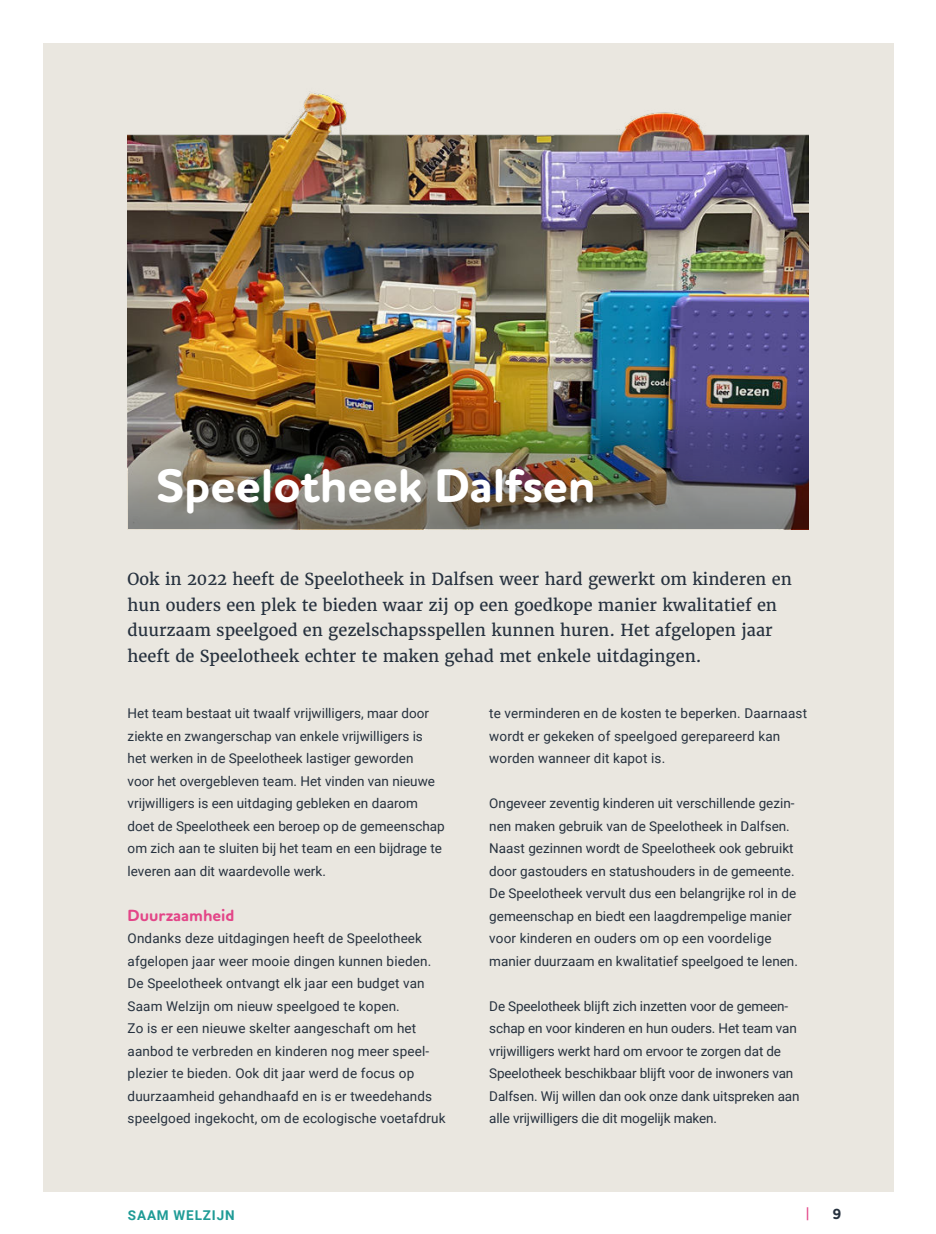
<style>
.page{position:relative;width:936px;height:1234px;background:#fff}
.page>*{position:absolute;margin:0;border:0;box-sizing:border-box;transform-origin:0 0}
.t1{font:700 48px "Houschka Rounded";color:#fff}
.t2{font:16.5px/25.5px "Merriweather";color:#26313e}
.t3{font:700 16.5px "Houschka Rounded";color:#e34688}
.t4{font:700 15px "Houschka Rounded";color:#26313e}
.t5{font:13.5px/22.5px "Roboto";color:#26313e}
.t6{font:700 13.5px "Roboto";letter-spacing:.065em;color:#1f9b96}
.t7{font:13.5px "Merriweather";color:#e34688}
</style>
<div class="page">
<div style="left:43px;top:43px;width:850px;height:1148px;background:#eae7e0"></div>
<img style="left:128px;top:93px;width:680px;height:282px">
<img style="left:128px;top:375px;width:680px;height:154px">
<h1 class="t1" style="left:156px;top:464px;width:441px">Speelotheek Dalfsen</h1>
<p class="t2" style="left:128px;top:567px;width:665px">Ook in 2022 heeft de Speelotheek in Dalfsen weer hard gewerkt om kinderen en hun ouders een plek te bieden waar zij op een goedkope manier kwalitatief en duurzaam speelgoed en gezelschapsspellen kunnen huren. Het afgelopen jaar heeft de Speelotheek echter te maken gehad met enkele uitdagingen.</p>
<p class="t5" style="left:128px;top:703px;width:318px">Het team bestaat uit twaalf vrijwilligers, maar door ziekte en zwangerschap van enkele vrijwilligers is het werken in de Speelotheek lastiger geworden<br>voor het overgebleven team. Het vinden van nieuwe vrijwilligers is een uitdaging gebleken en daarom doet de Speelotheek een beroep op de gemeenschap om zich aan te sluiten bij het team en een bijdrage te leveren aan dit waardevolle werk.</p>
<p class="t3" style="left:128px;top:907px;width:108px">Duurzaamheid</p>
<p class="t5" style="left:128px;top:928px;width:319px">Ondanks deze uitdagingen heeft de Speelotheek afgelopen jaar weer mooie dingen kunnen bieden.<br>De Speelotheek ontvangt elk jaar een budget van Saam Welzijn om nieuw speelgoed te kopen.<br>Zo is er een nieuwe skelter aangeschaft om het aanbod te verbreden en kinderen nog meer speel&shy;plezier te bieden. Ook dit jaar werd de focus op duurzaamheid gehandhaafd en is er tweedehands speelgoed ingekocht, om de ecologische voetafdruk</p>
<p class="t5" style="left:489px;top:703px;width:319px">te verminderen en de kosten te beperken. Daarnaast wordt er gekeken of speelgoed gerepareerd kan worden wanneer dit kapot is.</p>
<p class="t5" style="left:489px;top:793px;width:310px">Ongeveer zeventig kinderen uit verschillende gezin&shy;nen maken gebruik van de Speelotheek in Dalfsen.<br>Naast gezinnen wordt de Speelotheek ook gebruikt door gastouders en statushouders in de gemeente.<br>De Speelotheek vervult dus een belangrijke rol in de gemeenschap en biedt een laagdrempelige manier voor kinderen en ouders om op een voordelige manier duurzaam en kwalitatief speelgoed te lenen.</p>
<p class="t5" style="left:489px;top:995px;width:312px">De Speelotheek blijft zich inzetten voor de gemeen&shy;schap en voor kinderen en hun ouders. Het team van vrijwilligers werkt hard om ervoor te zorgen dat de Speelotheek beschikbaar blijft voor de inwoners van Dalfsen. Wij willen dan ook onze dank uitspreken aan alle vrijwilligers die dit mogelijk maken.</p>
<p class="t6" style="left:128px;top:1207px;width:108px">SAAM WELZIJN</p>
<p class="t7" style="left:804px;top:1206px;width:7px">|</p>
<p class="t4" style="left:832px;top:1206px;width:10px">9</p>
</div>
